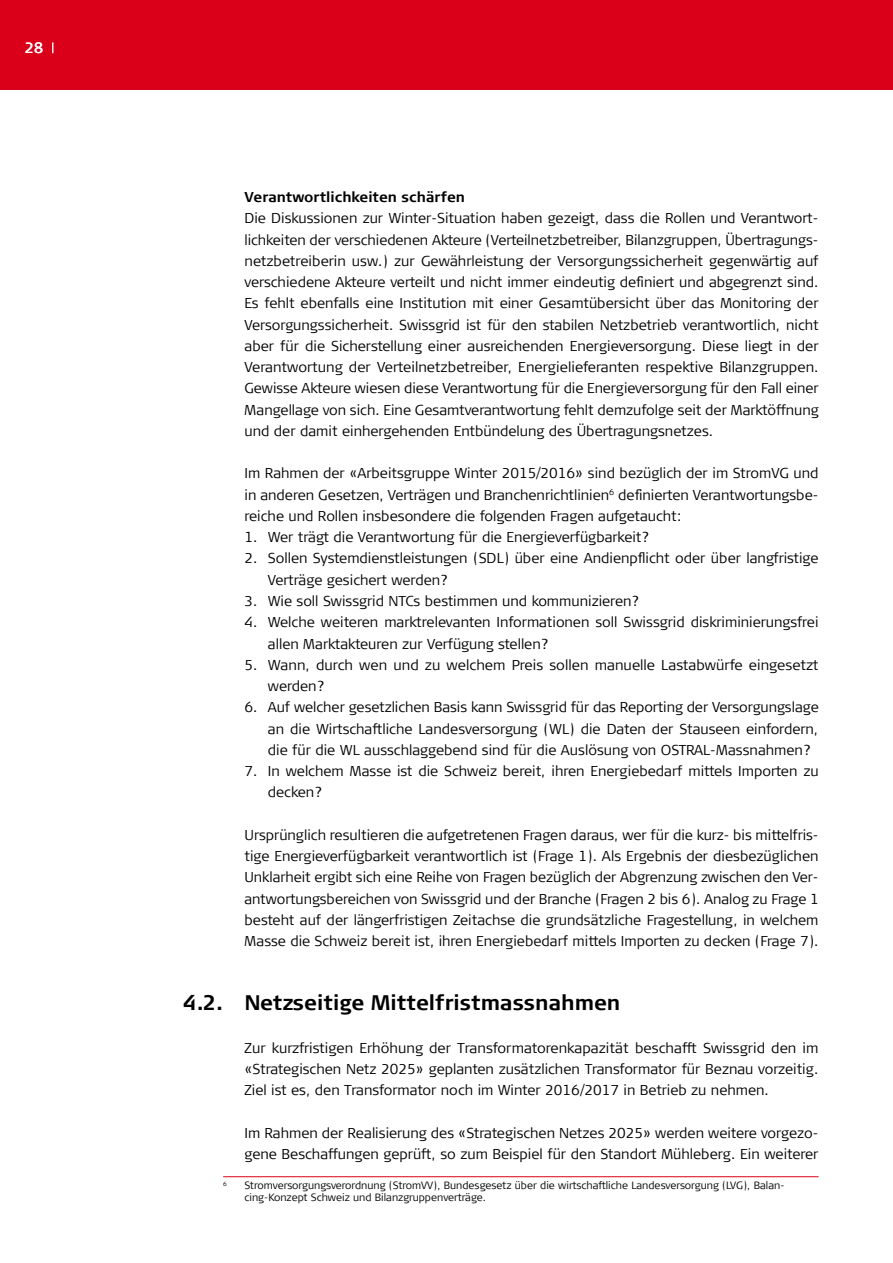
<style>
.page{position:relative;width:893px;height:1263px;background:#fff}
.page>*{position:absolute;margin:0;border:0;box-sizing:border-box;transform-origin:0 0}
.t1{font:700 21px "Signa Column";color:#000}
.t2{font:15px "Signa Column";color:#fff}
._03_Fließtext{font:300 14.25px/21.3px "Signa Column";color:#000;text-align:justify}
._03_Fließtext-2{font:700 14.25px "Signa Column";color:#000}
._07_Fußnote{font:300 10.5px/12px "Signa Column";color:#000}
._07_Fußnote-2{font:300 6.15px "Signa Column";color:#000}
</style>
<div class="page">
<div style="left:0;top:0;width:893px;height:90px;background:#da001a"></div>
<hr style="left:223px;top:1176px;width:596px;height:1px;background:#da001a">
<p class="t2" style="left:25px;top:39px;width:20px">28</p>
<p class="_03_Fließtext-2" style="left:244px;top:189px;width:222px">Verantwortlichkeiten schärfen</p>
<p class="_03_Fließtext" style="left:244px;top:208px;width:576px">Die Diskussionen zur Winter-Situation haben gezeigt, dass die Rollen und Verantwort&shy;lichkeiten der verschiedenen Akteure (Verteilnetzbetreiber, Bilanzgruppen, Übertragungs&shy;netzbetreiberin usw.) zur Gewährleistung der Versorgungssicherheit gegenwärtig auf verschiedene Akteure verteilt und nicht immer eindeutig definiert und abgegrenzt sind.<br>Es fehlt ebenfalls eine Institution mit einer Gesamtübersicht über das Monitoring der Versorgungssicherheit. Swissgrid ist für den stabilen Netzbetrieb verantwortlich, nicht aber für die Sicherstellung einer ausreichenden Energieversorgung. Diese liegt in der Verantwortung der Verteilnetzbetreiber, Energielieferanten respektive Bilanzgruppen.<br>Gewisse Akteure wiesen diese Verantwortung für die Energieversorgung für den Fall einer Mangellage von sich. Eine Gesamtverantwortung fehlt demzufolge seit der Marktöffnung und der damit einhergehenden Entbündelung des Übertragungsnetzes.</p>
<p class="_03_Fließtext" style="left:244px;top:463px;width:576px">Im Rahmen der «Arbeitsgruppe Winter 2015/2016» sind bezüglich der im StromVG und in anderen Gesetzen, Verträgen und Branchenrichtlinien<sup>6</sup> definierten Verantwortungsbe&shy;reiche und Rollen insbesondere die folgenden Fragen aufgetaucht:</p>
<p class="_03_Fließtext" style="left:244px;top:527px;width:406px">1. Wer trägt die Verantwortung für die Energieverfügbarkeit?</p>
<p class="_03_Fließtext" style="left:268px;top:548px;width:552px;text-indent:-23px">2. Sollen Systemdienstleistungen (SDL) über eine Andienpflicht oder über langfristige<br>Verträge gesichert werden?</p>
<p class="_03_Fließtext" style="left:244px;top:590px;width:396px">3. Wie soll Swissgrid NTCs bestimmen und kommunizieren?</p>
<p class="_03_Fließtext" style="left:268px;top:612px;width:552px;text-indent:-23px">4. Welche weiteren marktrelevanten Informationen soll Swissgrid diskriminierungsfrei allen Marktakteuren zur Verfügung stellen?</p>
<p class="_03_Fließtext" style="left:268px;top:654px;width:552px;text-indent:-23px">5. Wann, durch wen und zu welchem Preis sollen manuelle Lastabwürfe eingesetzt werden?</p>
<p class="_03_Fließtext" style="left:268px;top:697px;width:552px;text-indent:-23px">6. Auf welcher gesetzlichen Basis kann Swissgrid für das Reporting der Versorgungslage an die Wirtschaftliche Landesversorgung (WL) die Daten der Stauseen einfordern, die für die WL ausschlaggebend sind für die Auslösung von OSTRAL-Massnahmen?</p>
<p class="_03_Fließtext" style="left:268px;top:760px;width:552px;text-indent:-23px">7. In welchem Masse ist die Schweiz bereit, ihren Energiebedarf mittels Importen zu decken?</p>
<p class="_03_Fließtext" style="left:244px;top:824px;width:576px">Ursprünglich resultieren die aufgetretenen Fragen daraus, wer für die kurz- bis mittelfris&shy;tige Energieverfügbarkeit verantwortlich ist (Frage 1). Als Ergebnis der diesbezüglichen Unklarheit ergibt sich eine Reihe von Fragen bezüglich der Abgrenzung zwischen den Ver&shy;antwortungsbereichen von Swissgrid und der Branche (Fragen 2 bis 6). Analog zu Frage 1 besteht auf der längerfristigen Zeitachse die grundsätzliche Fragestellung, in welchem Masse die Schweiz bereit ist, ihren Energiebedarf mittels Importen zu decken (Frage 7).</p>
<p class="t1" style="left:183px;top:990px;width:439px">4.2. Netzseitige Mittelfristmassnahmen</p>
<p class="_03_Fließtext" style="left:244px;top:1037px;width:576px">Zur kurzfristigen Erhöhung der Transformatorenkapazität beschafft Swissgrid den im «Strategischen Netz 2025» geplanten zusätzlichen Transformator für Beznau vorzeitig.<br>Ziel ist es, den Transformator noch im Winter 2016/2017 in Betrieb zu nehmen.</p>
<p class="_03_Fließtext" style="left:244px;top:1122px;width:576px">Im Rahmen der Realisierung des «Strategischen Netzes 2025» werden weitere vorgezo&shy;gene Beschaffungen geprüft, so zum Beispiel für den Standort Mühleberg. Ein weiterer</p>
<p class="_07_Fußnote-2" style="left:223px;top:1180px;width:5px">6</p>
<p class="_07_Fußnote" style="left:244px;top:1180px;width:542px">Stromversorgungsverordnung (StromVV), Bundesgesetz über die wirtschaftliche Landesversorgung (LVG), Balan&shy;cing-Konzept Schweiz und Bilanzgruppenverträge.</p>
</div>
